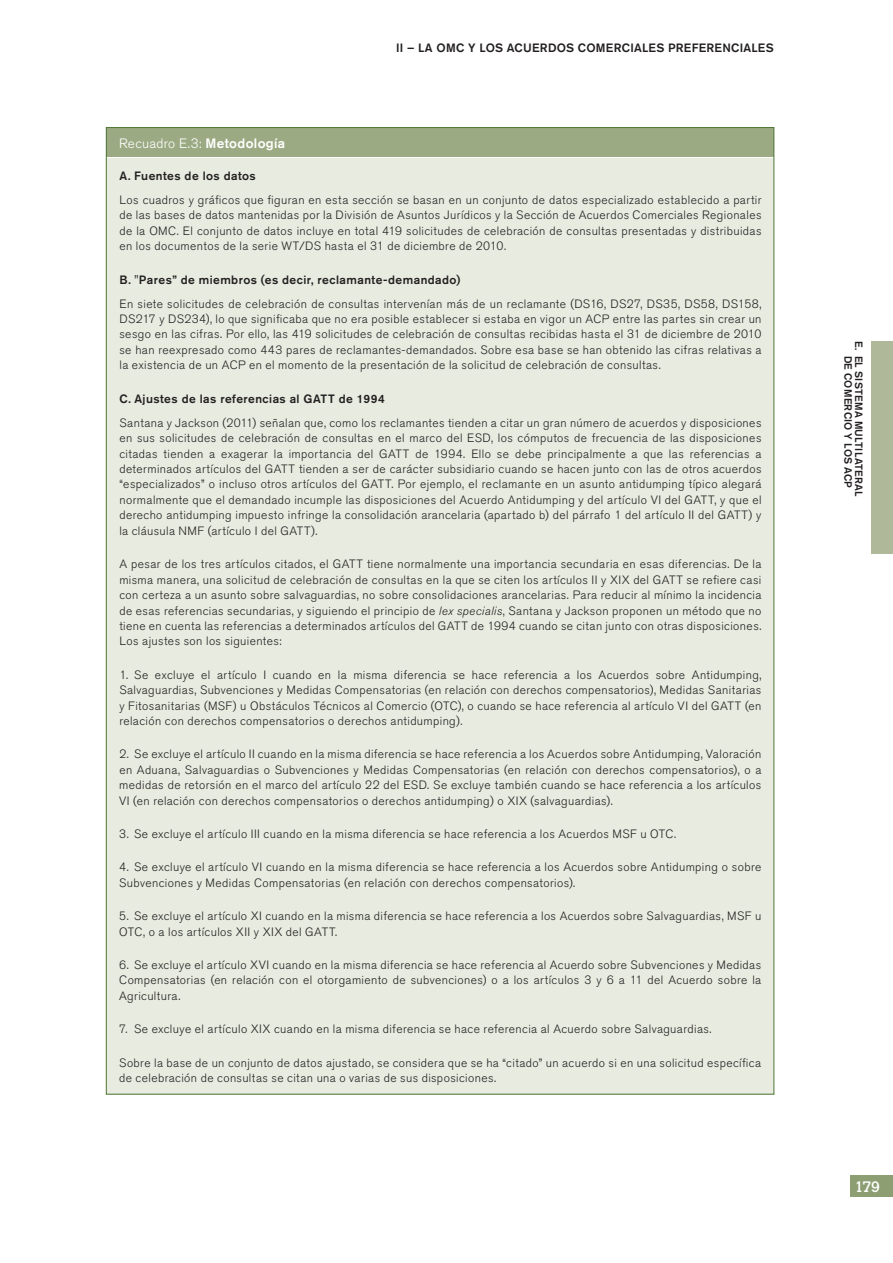
<style>
.page{position:relative;width:893px;height:1263px;background:#fff}
.page>*{position:absolute;margin:0;border:0;box-sizing:border-box;transform-origin:0 0}
.t1{font:15px "Calvert";color:#fff}
.t2{font:300 13.5px "Akzidenz Grotesk BE";letter-spacing:.02em;color:#fff}
.t3{font:300 12px/15.5px "Akzidenz Grotesk BE";letter-spacing:.035em;color:#231f20;text-align:justify}
.t4{font:500 12px "Akzidenz Grotesk BE";letter-spacing:.035em;color:#231f20}
.t5{font:500 12px "Akzidenz Grotesk BE";letter-spacing:.23em;color:#231f20}
.t6{font:500 10.5px/10.5px "Akzidenz Grotesk BE";color:#231f20}
.s1{font-weight:500}
.s2{font-style:italic}
</style>
<div class="page">
<div style="left:850px;top:1175px;width:43px;height:21px;background:#8c9e72"></div>
<div style="left:872px;top:341px;width:21px;height:212px;background:#afb899"></div>
<div style="left:106px;top:128px;width:668px;height:29px;background:#9caa84"></div>
<div style="left:107px;top:158px;width:667px;height:936px;background:#e7ebe0"></div>
<p class="t5" style="left:396px;top:41px;width:379px">II – La OMC y los acuerdos com erciales preferenciales</p>
<p class="t2" style="left:119px;top:135px;width:168px">Recuadro E.3: <span class="s1">Metodología</span></p>
<p class="t4" style="left:119px;top:168px;width:138px">A. Fuentes de los datos</p>
<p class="t3" style="left:119px;top:192px;width:644px">Los cuadros y gráficos que figuran en esta sección se basan en un conjunto de datos especializado establecido a partir de las bases de datos mantenidas por la División de Asuntos Jurídicos y la Sección de Acuerdos Comerciales Regionales de la OMC. El conjunto de datos incluye en total 419 solicitudes de celebración de consultas presentadas y distribuidas en los documentos de la serie WT/DS hasta el 31 de diciembre de 2010.</p>
<p class="t4" style="left:119px;top:272px;width:343px">B. "Pares” de miembros (es decir, reclamante-demandado)</p>
<p class="t3" style="left:119px;top:296px;width:644px">En siete solicitudes de celebración de consultas intervenían más de un reclamante (DS16, DS27, DS35, DS58, DS158, DS217 y DS234), lo que significaba que no era posible establecer si estaba en vigor un ACP entre las partes sin crear un sesgo en las cifras. Por ello, las 419 solicitudes de celebración de consultas recibidas hasta el 31 de diciembre de 2010 se han reexpresado como 443 pares de reclamantes-demandados. Sobre esa base se han obtenido las cifras relativas a la existencia de un ACP en el momento de la presentación de la solicitud de celebración de consultas.</p>
<p class="t4" style="left:120px;top:391px;width:267px">C. Ajustes de las referencias al GATT de 1994</p>
<p class="t3" style="left:119px;top:415px;width:644px">Santana y Jackson (2011) señalan que, como los reclamantes tienden a citar un gran número de acuerdos y disposiciones en sus solicitudes de celebración de consultas en el marco del ESD, los cómputos de frecuencia de las disposiciones citadas tienden a exagerar la importancia del GATT de 1994. Ello se debe principalmente a que las referencias a determinados artículos del GATT tienden a ser de carácter subsidiario cuando se hacen junto con las de otros acuerdos “especializados” o incluso otros artículos del GATT. Por ejemplo, el reclamante en un asunto antidumping típico alegará normalmente que el demandado incumple las disposiciones del Acuerdo Antidumping y del artículo VI del GATT, y que el derecho antidumping impuesto infringe la consolidación arancelaria (apartado b) del párrafo 1 del artículo II del GATT) y la cláusula NMF (artículo I del GATT).</p>
<p class="t3" style="left:119px;top:556px;width:644px">A pesar de los tres artículos citados, el GATT tiene normalmente una importancia secundaria en esas diferencias. De la misma manera, una solicitud de celebración de consultas en la que se citen los artículos II y XIX del GATT se refiere casi con certeza a un asunto sobre salvaguardias, no sobre consolidaciones arancelarias. Para reducir al mínimo la incidencia de esas referencias secundarias, y siguiendo el principio de <span class="s2">lex specialis</span>, Santana y Jackson proponen un método que no tiene en cuenta las referencias a determinados artículos del GATT de 1994 cuando se citan junto con otras disposiciones.<br>Los ajustes son los siguientes:</p>
<p class="t3" style="left:119px;top:667px;width:644px">1. Se excluye el artículo I cuando en la misma diferencia se hace referencia a los Acuerdos sobre Antidumping, Salvaguardias, Subvenciones y Medidas Compensatorias (en relación con derechos compensatorios), Medidas Sanitarias y Fitosanitarias (MSF) u Obstáculos Técnicos al Comercio (OTC), o cuando se hace referencia al artículo VI del GATT (en relación con derechos compensatorios o derechos antidumping).</p>
<p class="t3" style="left:119px;top:747px;width:644px">2. Se excluye el artículo II cuando en la misma diferencia se hace referencia a los Acuerdos sobre Antidumping, Valoración en Aduana, Salvaguardias o Subvenciones y Medidas Compensatorias (en relación con derechos compensatorios), o a medidas de retorsión en el marco del artículo 22 del ESD. Se excluye también cuando se hace referencia a los artículos VI (en relación con derechos compensatorios o derechos antidumping) o XIX (salvaguardias).</p>
<p class="t3" style="left:119px;top:826px;width:558px">3. Se excluye el artículo III cuando en la misma diferencia se hace referencia a los Acuerdos MSF u OTC.</p>
<p class="t3" style="left:119px;top:860px;width:644px">4. Se excluye el artículo VI cuando en la misma diferencia se hace referencia a los Acuerdos sobre Antidumping o sobre<br>Subvenciones y Medidas Compensatorias (en relación con derechos compensatorios).</p>
<p class="t3" style="left:119px;top:908px;width:644px">5. Se excluye el artículo XI cuando en la misma diferencia se hace referencia a los Acuerdos sobre Salvaguardias, MSF u<br>OTC, o a los artículos XII y XIX del GATT.</p>
<p class="t3" style="left:119px;top:957px;width:644px">6. Se excluye el artículo XVI cuando en la misma diferencia se hace referencia al Acuerdo sobre Subvenciones y Medidas Compensatorias (en relación con el otorgamiento de subvenciones) o a los artículos 3 y 6 a 11 del Acuerdo sobre la Agricultura.</p>
<p class="t3" style="left:119px;top:1021px;width:594px">7. Se excluye el artículo XIX cuando en la misma diferencia se hace referencia al Acuerdo sobre Salvaguardias.</p>
<p class="t3" style="left:119px;top:1055px;width:644px">Sobre la base de un conjunto de datos ajustado, se considera que se ha “citado” un acuerdo si en una solicitud específica de celebración de consultas se citan una o varias de sus disposiciones.</p>
<p class="t6" style="left:864px;top:356px;width:142px;text-indent:-15px;rotate:90deg">E. El sistema multilateral de comercio y los ACP</p>
<p class="t1" style="left:855px;top:1178px;width:27px">179</p>
</div>
